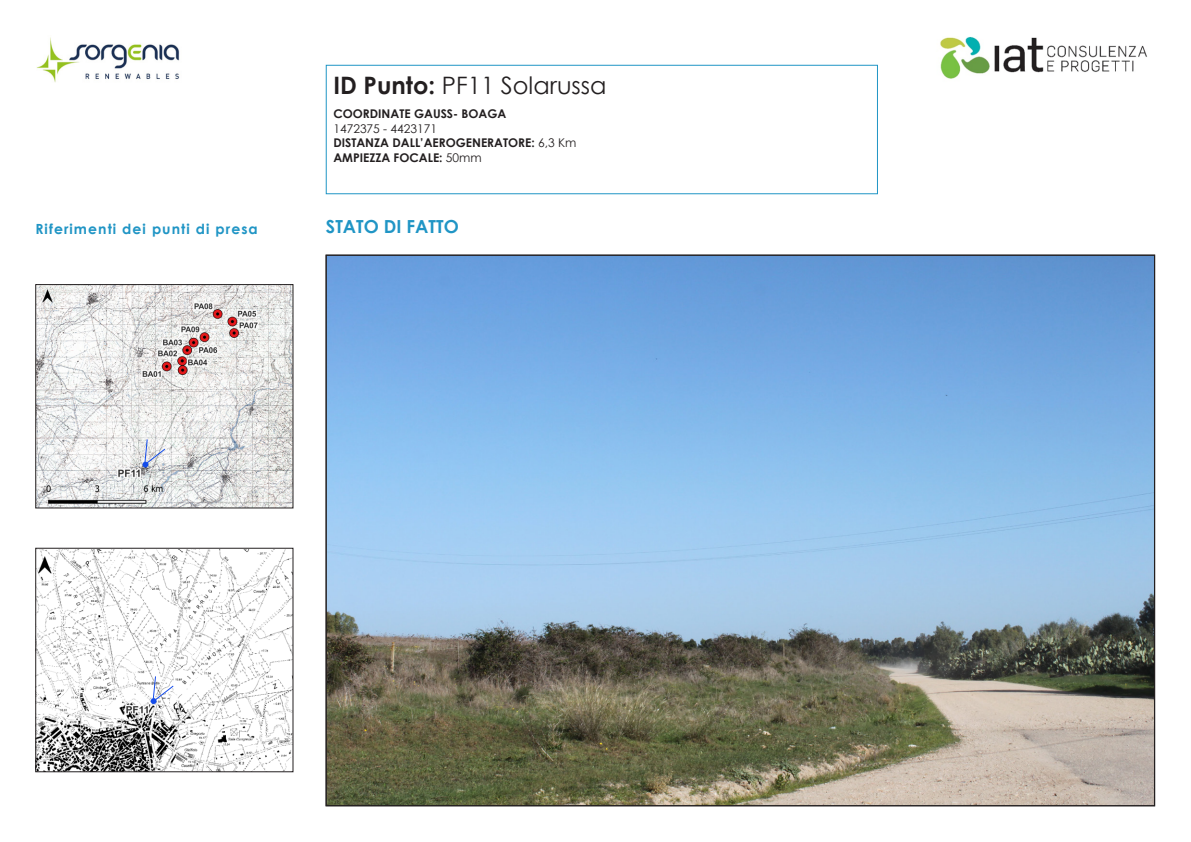
<style>
.page{position:relative;width:1191px;height:842px;background:#fff}
.page>*{position:absolute;margin:0;border:0;box-sizing:border-box;transform-origin:0 0}
.t1{font:24px "Century Gothic";color:#231f20}
.t2{font:700 18px "Century Gothic";color:#2095c5}
.t3{font:700 14px "Century Gothic";letter-spacing:.075em;color:#2095c5}
.t4{font:700 12px "Century Gothic";color:#231f20}
.t5{font:12px "Century Gothic";color:#231f20}
.s1{font-weight:700}
.s2{font-weight:400}
</style>
<div class="page">
<img style="left:940px;top:36px;width:207px;height:43px">
<img style="left:36px;top:37px;width:144px;height:45px">
<img style="left:37px;top:550px;width:254px;height:220px">
<div style="left:35px;top:548px;width:258px;height:224px;border:1px solid #231f20"></div>
<img style="left:37px;top:286px;width:254px;height:220px">
<div style="left:35px;top:284px;width:258px;height:224px;border:1px solid #231f20"></div>
<div style="left:326px;top:65px;width:551px;height:129px;border:1px solid #2095c5"></div>
<img style="left:328px;top:257px;width:824px;height:547px">
<svg style="left:144px;top:438px;width:22px;height:26px"></svg>
<svg style="left:152px;top:675px;width:23px;height:26px"></svg>
<p class="t1" style="left:333px;top:69px;width:275px"><span class="s1">ID Punto:</span> PF11 Solarussa</p>
<p class="t4" style="left:333px;top:105px;width:175px">COORDINATE GAUSS- BOAGA</p>
<p class="t5" style="left:333px;top:120px;width:105px">1472375 - 4423171</p>
<p class="t4" style="left:333px;top:134px;width:244px">DISTANZA DALL’AEROGENERATORE: <span class="s2">6,3 Km</span></p>
<p class="t4" style="left:333px;top:148px;width:150px">AMPIEZZA FOCALE: <span class="s2">50mm</span></p>
<p class="t3" style="left:35px;top:218px;width:224px">Riferimenti dei punti di presa</p>
<p class="t2" style="left:326px;top:213px;width:134px">STATO DI FATTO</p>
</div>
